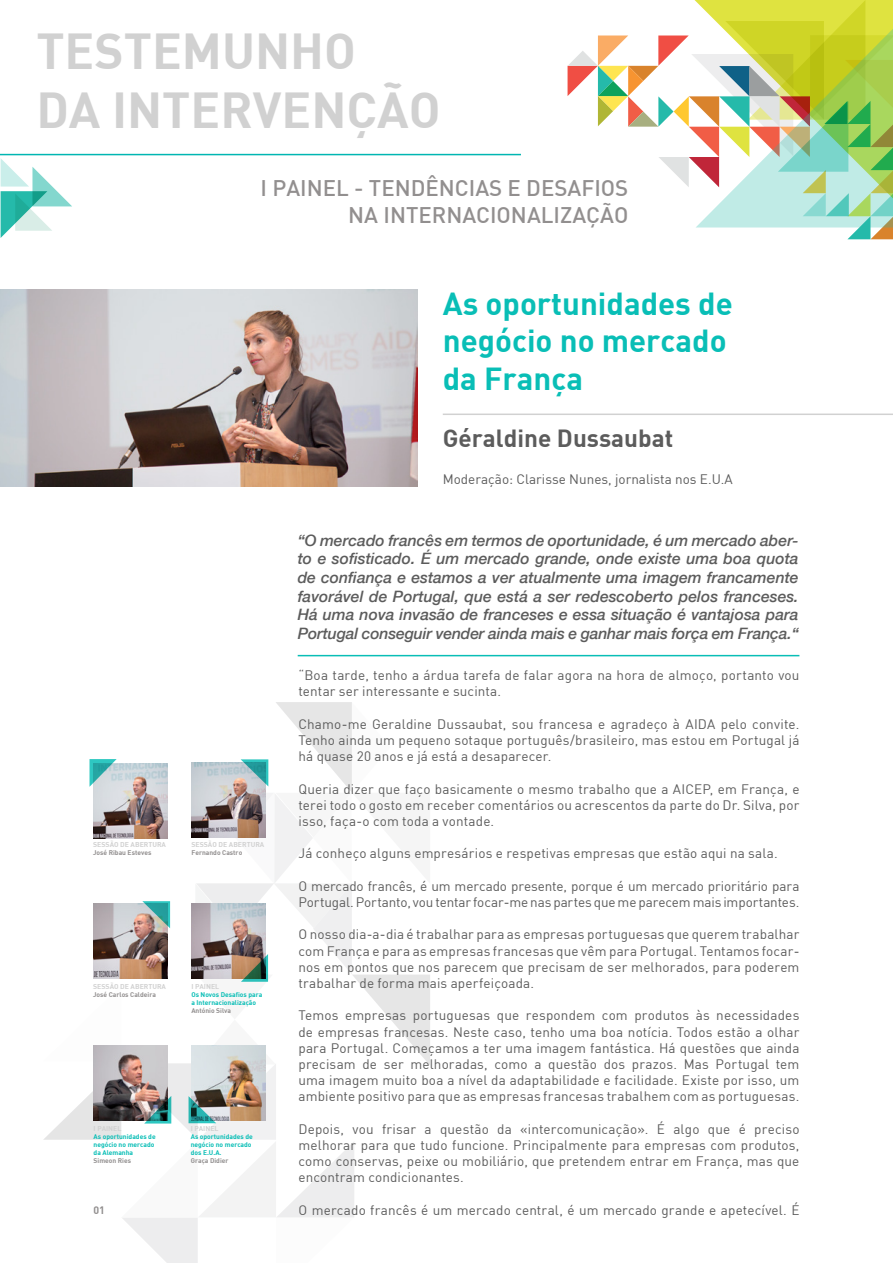
<style>
.page{position:relative;width:893px;height:1263px;background:#fff}
.page>*{position:absolute;margin:0;border:0;box-sizing:border-box;transform-origin:0 0}
.t1{font:700 49.5px/59.4px "DIN";color:#d1d1d1}
.t2{font:700 31.2px/37.5px "DIN";color:#09beb6}
.t3{font:700 24.3px "DIN";color:#5c5c5c}
.t4{font:500 22.2px/26.5px "DIN";color:#928f8f;text-align:right}
.t5{font:italic 500 15.75px/18.6px "Helvetica Neue";letter-spacing:-.01em;color:#5c5c5c;text-align:justify}
.t6{font:13.5px/16.2px "DIN";letter-spacing:.01em;color:#5c5c5c;text-align:justify}
.t7{font:13.5px/16.2px "DIN";letter-spacing:-.01em;color:#5c5c5c}
.t8{font:700 10.65px "DIN";color:#928f8f}
.t9{font:700 6.9px "DIN";color:#d1d1d1}
.t10{font:700 6.75px/7.9px "DIN";color:#09beb6}
.t11{font:700 6.75px "DIN";color:#928f8f}
</style>
<div class="page">
<hr style="left:0;top:154px;width:521px;height:1px;background:#00b6b2">
<svg style="left:1px;top:159px;width:71px;height:79px"></svg>
<svg style="left:568px;top:0;width:325px;height:239px"></svg>
<hr style="left:443px;top:414px;width:450px;height:1px;background:#d1d1d1">
<hr style="left:298px;top:655px;width:501px;height:1px;background:#09beb6">
<img style="left:0;top:290px;width:417px;height:196px">
<svg style="left:43px;top:702px;width:387px;height:561px"></svg>
<h1 class="t1" style="left:36px;top:19px;width:406px">testemunho<br>da intervenção</h1>
<h3 class="t4" style="left:261px;top:174px;width:369px">I PAINEL - TENDÊNCIAS E DESAFIOS<br>NA INTERNACIONALIZAÇÃO</h3>
<h2 class="t2" style="left:443px;top:283px;width:291px">As oportunidades de negócio no mercado da França</h2>
<h3 class="t3" style="left:443px;top:423px;width:232px">Géraldine Dussaubat</h3>
<p class="t6" style="left:443px;top:470px;width:291px">Moderação: Clarisse Nunes, jornalista nos E.U.A</p>
<p class="t9" style="left:93px;top:840px;width:74px">SESSÃO de ABERTURA</p>
<p class="t11" style="left:93px;top:848px;width:60px">José Ribau Esteves</p>
<p class="t9" style="left:191px;top:840px;width:74px">SESSÃO de ABERTURA</p>
<p class="t11" style="left:191px;top:848px;width:52px">Fernando Castro</p>
<p class="t9" style="left:93px;top:982px;width:74px">SESSÃO de ABERTURA</p>
<p class="t11" style="left:93px;top:990px;width:64px">José Carlos Caldeira</p>
<p class="t9" style="left:191px;top:982px;width:29px">i painel</p>
<p class="t10" style="left:191px;top:990px;width:72px">Os N ovos Desafios para a I nternacionalização</p>
<p class="t11" style="left:191px;top:1006px;width:41px">António Silva</p>
<p class="t10" style="left:94px;top:1132px;width:64px">As oportunidades de negócio no mercado da Alemanha</p>
<p class="t11" style="left:94px;top:1156px;width:39px">Simeon Ries</p>
<p class="t8" style="left:93px;top:1204px;width:13px">01</p>
<p class="t9" style="left:191px;top:1124px;width:29px">i painel</p>
<p class="t11" style="left:191px;top:1156px;width:39px">Graça Didier</p>
<p class="t10" style="left:191px;top:1132px;width:64px">As oportunidades de negócio no mercado dos E.U.A.</p>
<p class="t5" style="left:298px;top:530px;width:502px">“O mercado francês em termos de oportunidade, é um mercado aber&shy;to e sofisticado. É um mercado grande, onde existe uma boa quota de confiança e estamos a ver atualmente uma imagem francamente favorável de Portugal, que está a ser redescoberto pelos franceses.<br>Há uma nova invasão de franceses e essa situação é vantajosa para Portugal conseguir vender ainda mais e ganhar mais força em França.“</p>
<p class="t6" style="left:298px;top:667px;width:502px">“Boa tarde, tenho a árdua tarefa de falar agora na hora de almoço, portanto vou tentar ser interessante e sucinta.</p>
<p class="t6" style="left:298px;top:715px;width:502px">Chamo-me Geraldine Dussaubat, sou francesa e agradeço à AIDA pelo convite.<br>Tenho ainda um pequeno sotaque português/brasileiro, mas estou em Portugal já há quase 20 anos e já está a desaparecer.</p>
<p class="t6" style="left:298px;top:780px;width:502px">Queria dizer que faço basicamente o mesmo trabalho que a AICEP, em França, e terei todo o gosto em receber comentários ou acrescentos da parte do Dr. Silva, por isso, faça-o com toda a vontade.</p>
<p class="t6" style="left:298px;top:845px;width:481px">Já conheço alguns empresários e respetivas empresas que estão aqui na sala.</p>
<p class="t7" style="left:298px;top:877px;width:502px">O mercado francês, é um mercado presente, porque é um mercado prioritário para<br>Portugal. Portanto, vou tentar focar-me nas partes que me parecem mais importantes.</p>
<p class="t6" style="left:298px;top:926px;width:502px">O nosso dia-a-dia é trabalhar para as empresas portuguesas que querem trabalhar com França e para as empresas francesas que vêm para Portugal. Tentamos focar&shy;nos em pontos que nos parecem que precisam de ser melhorados, para poderem trabalhar de forma mais aperfeiçoada.</p>
<p class="t6" style="left:298px;top:1007px;width:502px">Temos empresas portuguesas que respondem com produtos às necessidades de empresas francesas. Neste caso, tenho uma boa notícia. Todos estão a olhar para Portugal. Começamos a ter uma imagem fantástica. Há questões que ainda precisam de ser melhoradas, como a questão dos prazos. Mas Portugal tem uma imagem muito boa a nível da adaptabilidade e facilidade. Existe por isso, um ambiente positivo para que as empresas francesas trabalhem com as portuguesas.</p>
<p class="t6" style="left:298px;top:1120px;width:502px">Depois, vou frisar a questão da «intercomunicação». É algo que é preciso melhorar para que tudo funcione. Principalmente para empresas com produtos, como conservas, peixe ou mobiliário, que pretendem entrar em França, mas que encontram condicionantes.</p>
<p class="t6" style="left:298px;top:1201px;width:502px">O mercado francês é um mercado central, é um mercado grande e apetecível. É</p>
</div>
